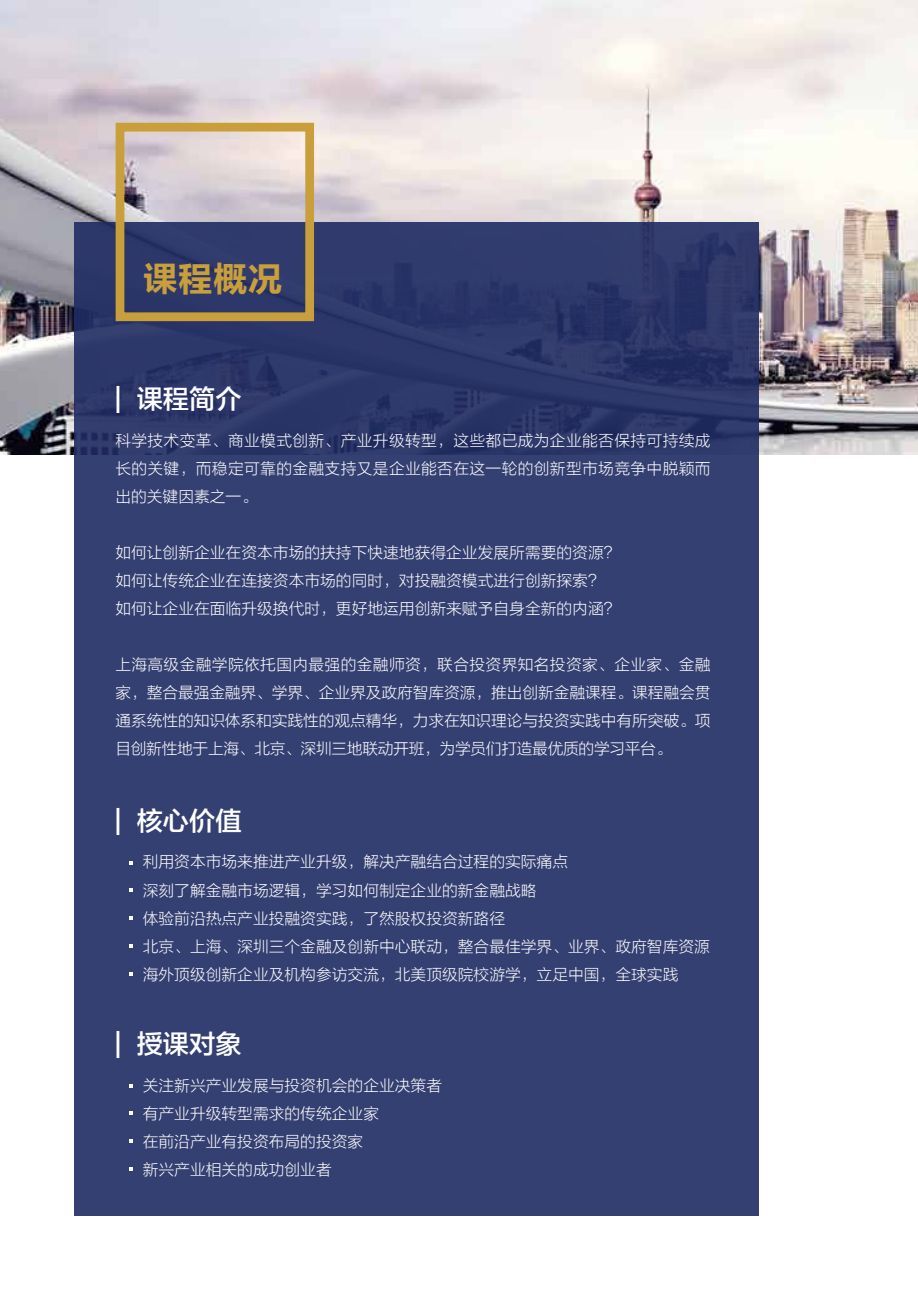
<style>
.page{position:relative;width:918px;height:1290px;background:#fff}
.page>*{position:absolute;margin:0;border:0;box-sizing:border-box;transform-origin:0 0}
.t1{font:35px "FZLTCHK GBK1 0";color:#c99f3c}
.t2{font:26.25px "FZLTZHK GBK1 0";color:#fff}
.t3{font:15.75px/28px "FZLTKHK GBK1 0";color:#fff}
</style>
<div class="page">
<img style="left:0;top:0;width:918px;height:454px">
<div style="left:74px;top:222px;width:685px;height:993px;background:#354072"></div>
<div style="left:116px;top:123px;width:198px;height:198px;border:9px solid #c99f3c"></div>
<svg style="left:129px;top:861px;width:4px;height:4px"></svg>
<svg style="left:129px;top:888px;width:4px;height:4px"></svg>
<svg style="left:129px;top:916px;width:4px;height:4px"></svg>
<svg style="left:129px;top:944px;width:4px;height:4px"></svg>
<svg style="left:129px;top:972px;width:4px;height:3px"></svg>
<svg style="left:129px;top:1084px;width:4px;height:4px"></svg>
<svg style="left:129px;top:1111px;width:4px;height:4px"></svg>
<svg style="left:129px;top:1139px;width:4px;height:4px"></svg>
<svg style="left:129px;top:1167px;width:4px;height:4px"></svg>
<h1 class="t1" style="left:143px;top:259px;width:142px">课程概况</h1>
<h2 class="t2" style="left:114px;top:385px;width:129px">| 课程简介</h2>
<p class="t3" style="left:115px;top:426px;width:597px;text-align:justify">科学技术变革、商业模式创新、产业升级转型，这些都已成为企业能否保持可持续成长的关键，而稳定可靠的金融支持又是企业能否在这一轮的创新型市场竞争中脱颖而出的关键因素之一。</p>
<p class="t3" style="left:115px;top:538px;width:505px">如何让创新企业在资本市场的扶持下快速地获得企业发展所需要的资源？如何让传统企业在连接资本市场的同时，对投融资模式进行创新探索？如何让企业在面临升级换代时，更好地运用创新来赋予自身全新的内涵？</p>
<p class="t3" style="left:115px;top:651px;width:597px;text-align:justify">上海高级金融学院依托国内最强的金融师资，联合投资界知名投资家、企业家、金融家，整合最强金融界、学界、企业界及政府智库资源，推出创新金融课程。课程融会贯通系统性的知识体系和实践性的观点精华，力求在知识理论与投资实践中有所突破。项目创新性地于上海、北京、深圳三地联动开班，为学员们打造最优质的学习平台。</p>
<h2 class="t2" style="left:114px;top:807px;width:129px">| 核心价值</h2>
<p class="t3" style="left:143px;top:848px;width:569px">利用资本市场来推进产业升级，解决产融结合过程的实际痛点<br>深刻了解金融市场逻辑，学习如何制定企业的新金融战略<br>体验前沿热点产业投融资实践，了然股权投资新路径<br>北京、上海、深圳三个金融及创新中心联动，整合最佳学界、业界、政府智库资源海外顶级创新企业及机构参访交流，北美顶级院校游学，立足中国，全球实践</p>
<h2 class="t2" style="left:114px;top:1030px;width:129px">| 授课对象</h2>
<p class="t3" style="left:143px;top:1071px;width:301px">关注新兴产业发展与投资机会的企业决策者有产业升级转型需求的传统企业家<br>在前沿产业有投资布局的投资家<br>新兴产业相关的成功创业者</p>
</div>
